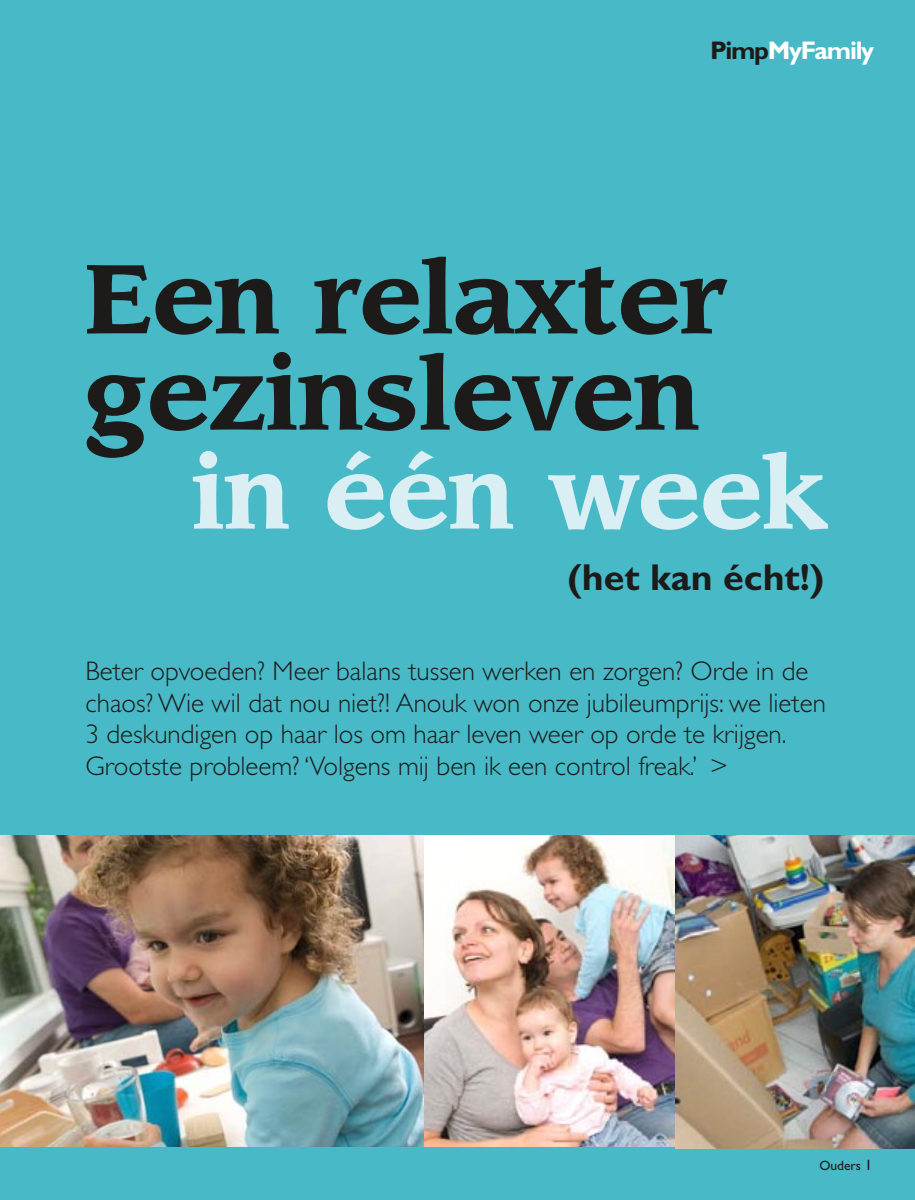
<style>
.page{position:relative;width:915px;height:1200px;background:#fff}
.page>*{position:absolute;margin:0;border:0;box-sizing:border-box;transform-origin:0 0}
._02_Subkop{font:700 96.15px/96.1px "Leawood Std";color:#1c1b1a}
._02_Subkop-2{font:700 96.15px "Leawood Std";color:#d9eff3}
._07_Platte_tekst{font:700 37.5px "Gill Sans Std";color:#1c1b1a}
._04_Intro{font:300 27px/31.5px "Gill Sans Std";color:#1c1b1a}
._18_Label{font:700 25.5px "Gill Sans Std";letter-spacing:-.05em;color:#fff}
.t1{font:13.5px "Gill Sans Std";color:#1c1b1a}
.s1{color:#1c1b1a}
.s2{font-size:15px}
</style>
<div class="page">
<div style="left:0;top:0;width:914px;height:1199px;background:#48b9c7"></div>
<img style="left:0;top:835px;width:424px;height:311px">
<img style="left:424px;top:835px;width:251px;height:311px">
<img style="left:675px;top:835px;width:239px;height:312px">
<p class="_18_Label" style="left:709px;top:35px;width:165px"><span class="s1">Pimp</span>MyFamily</p>
<p class="_02_Subkop" style="left:84px;top:253px;width:643px">Een relaxter gezinsleven</p>
<p class="_02_Subkop-2" style="left:192px;top:435px;width:635px">in één week</p>
<p class="_07_Platte_tekst" style="left:567px;top:555px;width:258px">(het kan écht!)</p>
<p class="_04_Intro" style="left:85px;top:655px;width:741px">Beter opvoeden? Meer balans tussen werken en zorgen? Orde in de chaos? Wie wil dat nou niet?! Anouk won onze jubileumprijs: we lieten 3 deskundigen op haar los om haar leven weer op orde te krijgen.<br>Grootste probleem? ‘Volgens mij ben ik een control freak.’ &gt;</p>
<p class="t1" style="left:819px;top:1157px;width:55px">Ouders <span class="s2">1</span></p>
</div>
